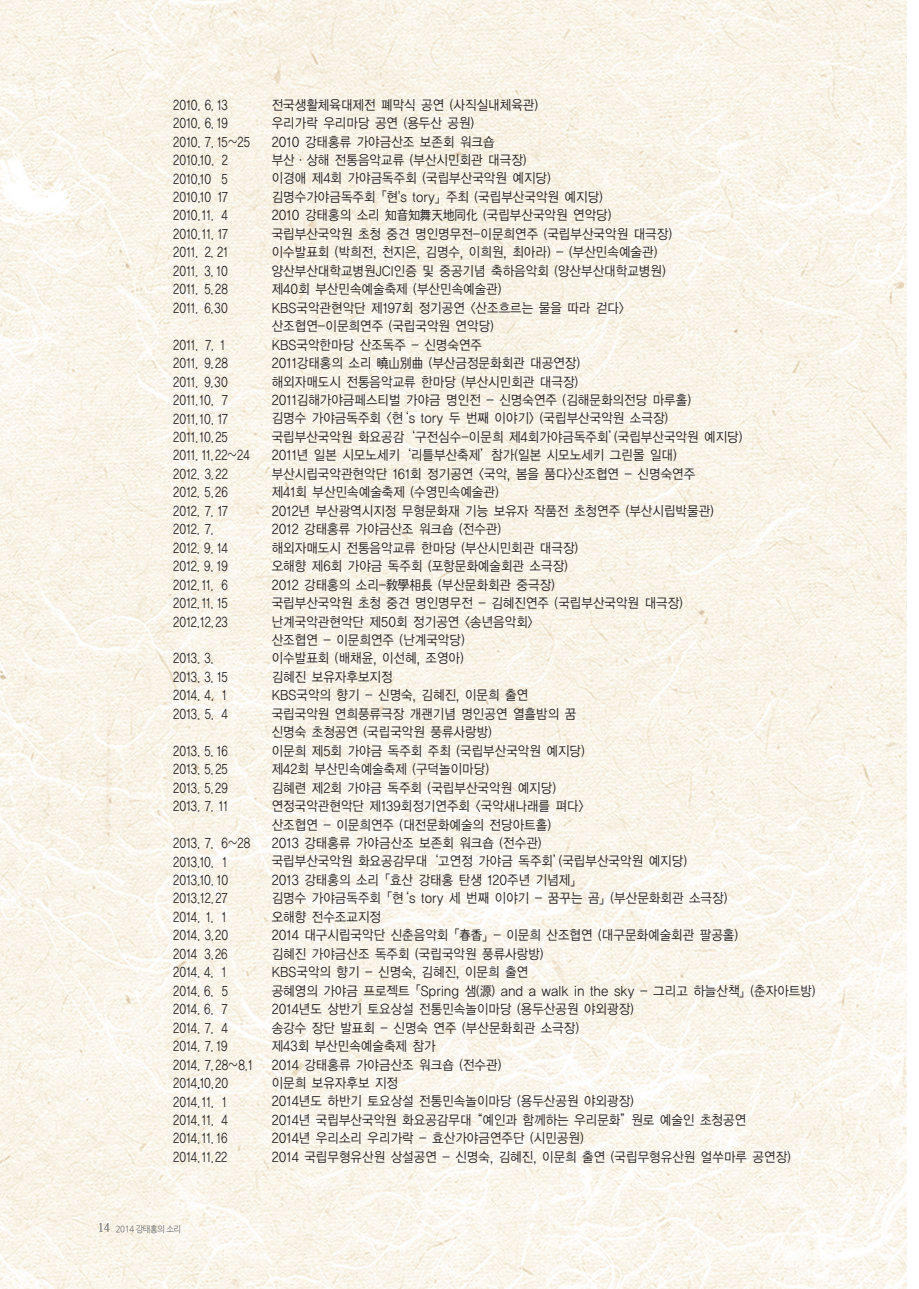
<style>
.page{position:relative;width:919px;height:1289px;background:#fff}
.page>*{position:absolute;margin:0;border:0;box-sizing:border-box;transform-origin:0 0}
.t1{font:13.5px/18.5px "YGO12";letter-spacing:-.05em;color:#231f20;scale:.9 1}
.t2{font:13.5px/18.5px "YGO12";letter-spacing:-.05em;color:#231f20;scale:.8 1}
.t3{font:9px "Nanum Gothic";letter-spacing:-.05em;color:#6c6d70;scale:.9 1}
.s1{font-family:"Nanum Myeongjo";font-weight:700;font-size:12px}
</style>
<div class="page">
<img style="left:0;top:0;width:906px;height:1288px">
<p class="t2" style="left:173px;top:95px;width:98px">2010. 6. 13<br>2010. 6. 19<br>2010. 7. 15~25<br>2010.10. 2<br>2010.10 5<br>2010.10 17<br>2010.11. 4<br>2010.11. 17<br>2011. 2. 21<br>2011. 3. 10<br>2011. 5.28<br>2011. 6.30</p>
<p class="t2" style="left:173px;top:335px;width:98px">2011. 7. 1<br>2011. 9.28<br>2011. 9.30<br>2011.10. 7<br>2011.10. 17<br>2011.10.25<br>2011. 11.22~24<br>2012. 3.22<br>2012. 5.26<br>2012. 7. 17<br>2012. 7.<br>2012. 9. 14<br>2012. 9. 19<br>2012.11. 6<br>2012.11. 15<br>2012.12.23</p>
<p class="t2" style="left:173px;top:649px;width:71px">2013. 3.<br>2013. 3. 15<br>2014. 4. 1<br>2013. 5. 4</p>
<p class="t2" style="left:173px;top:741px;width:71px;text-align:justify">2013. 5. 16<br>2013. 5.25<br>2013. 5.29<br>2013. 7. 11</p>
<p class="t2" style="left:173px;top:833px;width:101px">2013. 7. 6~28<br>2013.10. 1<br>2013.10. 10<br>2013.12.27<br>2014. 1. 1<br>2014. 3.20<br>2014 3.26<br>2014. 4. 1<br>2014. 6. 5<br>2014. 6. 7<br>2014. 7. 4<br>2014. 7. 19<br>2014. 7.28∼8.1<br>2014.10.20<br>2014.11. 1<br>2014.11. 4<br>2014.11. 16<br>2014.11.22</p>
<p class="t1" style="left:271px;top:95px;width:606px">전국생활체육대제전 폐막식 공연 (사직실내체육관)<br>우리가락 우리마당 공연 (용두산 공원)<br>2010 강태홍류 가야금산조 보존회 워크숍<br>부산·상해 전통음악교류 (부산시민회관 대극장)<br>이경애 제4회 가야금독주회 (국립부산국악원 예지당)<br>김명수가야금독주회「현's tory」주최 (국립부산국악원 예지당)<br>2010 강태홍의 소리 知音知舞天地同化 (국립부산국악원 연악당)<br>국립부산국악원 초청 중견 명인명무전-이문희연주 (국립부산국악원 대극장)<br>이수발표회 (박희전, 천지은, 김명수, 이희원, 최아라) - (부산민속예술관)<br>양산부산대학교병원JCI인증 및 중공기념 축하음악회 (양산부산대학교병원)<br>제40회 부산민속예술축제 (부산민속예술관)<br>KBS국악관현악단 제197회 정기공연 &lt;산조흐르는 물을 따라 걷다&gt;<br>산조협연-이문희연주 (국립국악원 연악당)<br>KBS국악한마당 산조독주 - 신명숙연주<br>2011강태홍의 소리 曉山別曲 (부산금정문화회관 대공연장)<br>해외자매도시 전통음악교류 한마당 (부산시민회관 대극장)<br>2011김해가야금페스티벌 가야금 명인전 - 신명숙연주 (김해문화의전당 마루홀)<br>김명수 가야금독주회 &lt;현‘s tory 두 번째 이야기&gt; (국립부산국악원 소극장)<br>국립부산국악원 화요공감‘구전심수-이문희 제4회가야금독주회’(국립부산국악원 예지당)<br>2011년 일본 시모노세키‘리틀부산축제’참가(일본 시모노세키 그린몰 일대)<br>부산시립국악관현악단 161회 정기공연 &lt;국악, 봄을 품다&gt;산조협연 - 신명숙연주<br>제41회 부산민속예술축제 (수영민속예술관)<br>2012년 부산광역시지정 무형문화재 기능 보유자 작품전 초청연주 (부산시립박물관)<br>2012 강태홍류 가야금산조 워크숍 (전수관)<br>해외자매도시 전통음악교류 한마당 (부산시민회관 대극장)<br>오해향 제6회 가야금 독주회 (포항문화예술회관 소극장)<br>2012 강태홍의 소리-敎學相長 (부산문화회관 중극장)<br>국립부산국악원 초청 중견 명인명무전 - 김혜진연주 (국립부산국악원 대극장)<br>난계국악관현악단 제50회 정기공연 &lt;송년음악회&gt;<br>산조협연 - 이문희연주 (난계국악당)<br>이수발표회 (배채윤, 이선혜, 조영아)<br>김혜진 보유자후보지정<br>KBS국악의 향기 - 신명숙, 김혜진, 이문희 출연<br>국립국악원 연희풍류극장 개괜기념 명인공연 열흘밤의 꿈<br>신명숙 초청공연 (국립국악원 풍류사랑방)<br>이문희 제5회 가야금 독주회 주최 (국립부산국악원 예지당)<br>제42회 부산민속예술축제 (구덕놀이마당)<br>김혜련 제2회 가야금 독주회 (국립부산국악원 예지당)<br>연정국악관현악단 제139회정기연주회 &lt;국악새나래를 펴다&gt;<br>산조협연 - 이문희연주 (대전문화예술의 전당아트홀)<br>2013 강태홍류 가야금산조 보존회 워크숍 (전수관)<br>국립부산국악원 화요공감무대‘고연정 가야금 독주회’(국립부산국악원 예지당)<br>2013 강태홍의 소리「효산 강태홍 탄생 120주년 기념제」<br>김명수 가야금독주회「현‘s tory 세 번째 이야기 - 꿈꾸는 곰」(부산문화회관 소극장)<br>오해향 전수조교지정<br>2014 대구시립국악단 신춘음악회「春香」- 이문희 산조협연 (대구문화예술회관 팔공홀)<br>김혜진 가야금산조 독주회 (국립국악원 풍류사랑방)<br>KBS국악의 향기 - 신명숙, 김혜진, 이문희 출연<br>공혜영의 가야금 프로젝트「Spring 샘(源) and a walk in the sky - 그리고 하늘산책」(춘자아트방)<br>2014년도 상반기 토요상설 전통민속놀이마당 (용두산공원 야외광장)<br>송강수 장단 발표회 - 신명숙 연주 (부산문화회관 소극장)<br>제43회 부산민속예술축제 참가<br>2014 강태홍류 가야금산조 워크숍 (전수관)<br>이문희 보유자후보 지정<br>2014년도 하반기 토요상설 전통민속놀이마당 (용두산공원 야외광장)<br>2014년 국립부산국악원 화요공감무대“예인과 함께하는 우리문화”원로 예술인 초청공연<br>2014년 우리소리 우리가락 - 효산가야금연주단 (시민공원)<br>2014 국립무형유산원 상설공연 - 신명숙, 김혜진, 이문희 출연 (국립무형유산원 얼쑤마루 공연장)</p>
<p class="t3" style="left:98px;top:1223px;width:94px"><span class="s1">14</span> 2014 강태홍의 소리</p>
</div>
